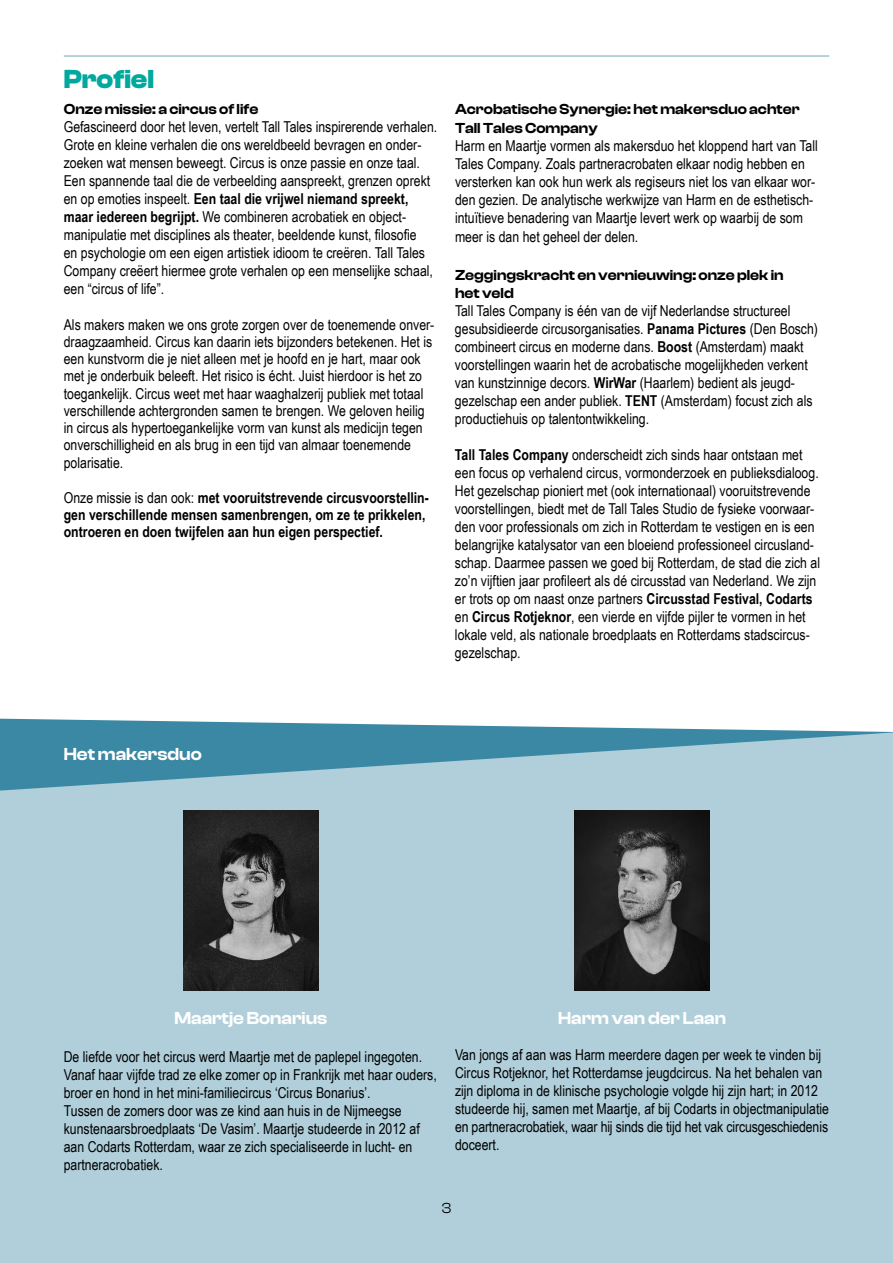
<style>
.page{position:relative;width:893px;height:1263px;background:#fff}
.page>*{position:absolute;margin:0;border:0;box-sizing:border-box;transform-origin:0 0}
.t1{font:700 27px "Clash Display Variable";color:#00a89d}
.t2{font:700 18px "Clash Display Variable";color:#fff}
.t3{font:15px/18px "Arial Narrow";color:#000}
.t4{font:700 15px/17.2px "Arial Narrow";color:#000}
.t5{font:700 15px/19px "Clash Display Variable";color:#000}
.s1{font-weight:700}
.s2{font-weight:400}
</style>
<div class="page">
<svg style="left:0;top:719px;width:892px;height:13px"></svg>
<div style="left:0;top:732px;width:893px;height:531px;background:#b0cfda"></div>
<img style="left:183px;top:810px;width:135px;height:180px">
<img style="left:575px;top:810px;width:134px;height:180px">
<hr style="left:64px;top:55px;width:765px;height:2px;background:#9cc4d1">
<h1 class="t1" style="left:64px;top:64px;width:92px">Profiel</h1>
<p class="t5" style="left:64px;top:101px;width:196px">Onze missie: a circus of life</p>
<p class="t3" style="left:64px;top:117px;width:375px">Gefascineerd door het leven, vertelt Tall Tales inspirerende verhalen.<br>Grote en kleine verhalen die ons wereldbeeld bevragen en onder&shy;zoeken wat mensen beweegt. Circus is onze passie en onze taal.<br>Een spannende taal die de verbeelding aanspreekt, grenzen oprekt en op emoties inspeelt. <span class="s1">Een taal die vrijwel niemand spreekt, maar iedereen begrijpt.</span> We combineren acrobatiek en object&shy;manipulatie met disciplines als theater, beeldende kunst, filosofie<br>en psychologie om een eigen artistiek idioom te creëren. Tall Tales Company creëert hiermee grote verhalen op een menselijke schaal, een “circus of life”.</p>
<p class="t3" style="left:64px;top:317px;width:372px;line-height:17.2px">Als makers maken we ons grote zorgen over de toenemende onver&shy;draagzaamheid. Circus kan daarin iets bijzonders betekenen. Het is een kunstvorm die je niet alleen met je hoofd en je hart, maar ook met je onderbuik beleeft. Het risico is écht. Juist hierdoor is het zo toegankelijk. Circus weet met haar waaghalzerij publiek met totaal verschillende achtergronden samen te brengen. We geloven heilig in circus als hypertoegankelijke vorm van kunst als medicijn tegen onverschilligheid en als brug in een tijd van almaar toenemende polarisatie.</p>
<p class="t4" style="left:64px;top:490px;width:367px"><span class="s2">Onze missie is dan ook:</span> met vooruitstrevende circusvoorstellin&shy;gen verschillende mensen samenbrengen, om ze te prikkelen, ontroeren en doen twijfelen aan hun eigen perspectief.</p>
<p class="t5" style="left:455px;top:100px;width:346px">Acrobatische Synergie: het makersduo achter<br>Tall Tales Company</p>
<p class="t3" style="left:455px;top:136px;width:364px">Harm en Maartje vormen als makersduo het kloppend hart van Tall Tales Company. Zoals partneracrobaten elkaar nodig hebben en versterken kan ook hun werk als regiseurs niet los van elkaar wor&shy;den gezien. De analytische werkwijze van Harm en de esthetisch&shy;intuïtieve benadering van Maartje levert werk op waarbij de som</p>
<p class="t3" style="left:455px;top:227px;width:185px">meer is dan het geheel der delen.</p>
<p class="t5" style="left:455px;top:267px;width:330px;line-height:18px">Zeggingskracht en vernieuwing: onze plek in het veld</p>
<p class="t3" style="left:455px;top:301px;width:365px">Tall Tales Company is één van de vijf Nederlandse structureel gesubsidieerde circusorganisaties. <span class="s1">Panama Pictures</span> (Den Bosch) combineert circus en moderne dans. <span class="s1">Boost</span> (Amsterdam) maakt voorstellingen waarin het de acrobatische mogelijkheden verkent van kunstzinnige decors. <span class="s1">WirWar</span> (Haarlem) bedient als jeugd&shy;gezelschap een ander publiek. <span class="s1">TENT</span> (Amsterdam) focust zich als productiehuis op talentontwikkeling.</p>
<p class="t3" style="left:455px;top:447px;width:367px"><span class="s1">Tall Tales Company</span> onderscheidt zich sinds haar ontstaan met een focus op verhalend circus, vormonderzoek en publieksdialoog.<br>Het gezelschap pioniert met (ook internationaal) vooruitstrevende voorstellingen, biedt met de Tall Tales Studio de fysieke voorwaar&shy;den voor professionals om zich in Rotterdam te vestigen en is een belangrijke katalysator van een bloeiend professioneel circusland&shy;schap. Daarmee passen we goed bij Rotterdam, de stad die zich al zo’n vijftien jaar profileert als dé circusstad van Nederland. We zijn er trots op om naast onze partners <span class="s1">Circusstad Festival, Codarts </span>en <span class="s1">Circus Rotjeknor</span>, een vierde en vijfde pijler te vormen in het lokale veld, als nationale broedplaats en Rotterdams stadscircus&shy;gezelschap.</p>
<p class="t2" style="left:64px;top:748px;width:139px">Het makersduo</p>
<p class="t2" style="left:174px;top:1011px;width:154px">Maartje Bonarius</p>
<p class="t3" style="left:64px;top:1047px;width:375px">De liefde voor het circus werd Maartje met de pap lepel ingegoten.<br>Vanaf haar vijfde trad ze elke zomer op in Frankrijk met haar ouders, broer en hond in het mini-familiecircus ‘Circus Bonarius’.<br>Tussen de zomers door was ze kind aan huis in de Nijmeegse kunstenaarsbroedplaats ‘De Vasim’. Maartje studeerde in 2012 af aan Codarts Rotterdam, waar ze zich specialiseerde in lucht- en partner acrobatiek.</p>
<p class="t2" style="left:558px;top:1011px;width:169px">Harm van der Laan</p>
<p class="t3" style="left:455px;top:1047px;width:375px">Van jongs af aan was Harm meerdere dagen per week te vinden bij Circus Rotjeknor, het Rotterdamse jeugdcircus. Na het behalen van zijn diploma in de klinische psychologie volgde hij zijn hart; in 2012 studeerde hij, samen met Maartje, af bij Codarts in objectmanipulatie en partneracrobatiek, waar hij sinds die tijd het vak circusgeschiedenis doceert.</p>
<p class="t5" style="left:442px;top:1199px;width:11px">3</p>
</div>
